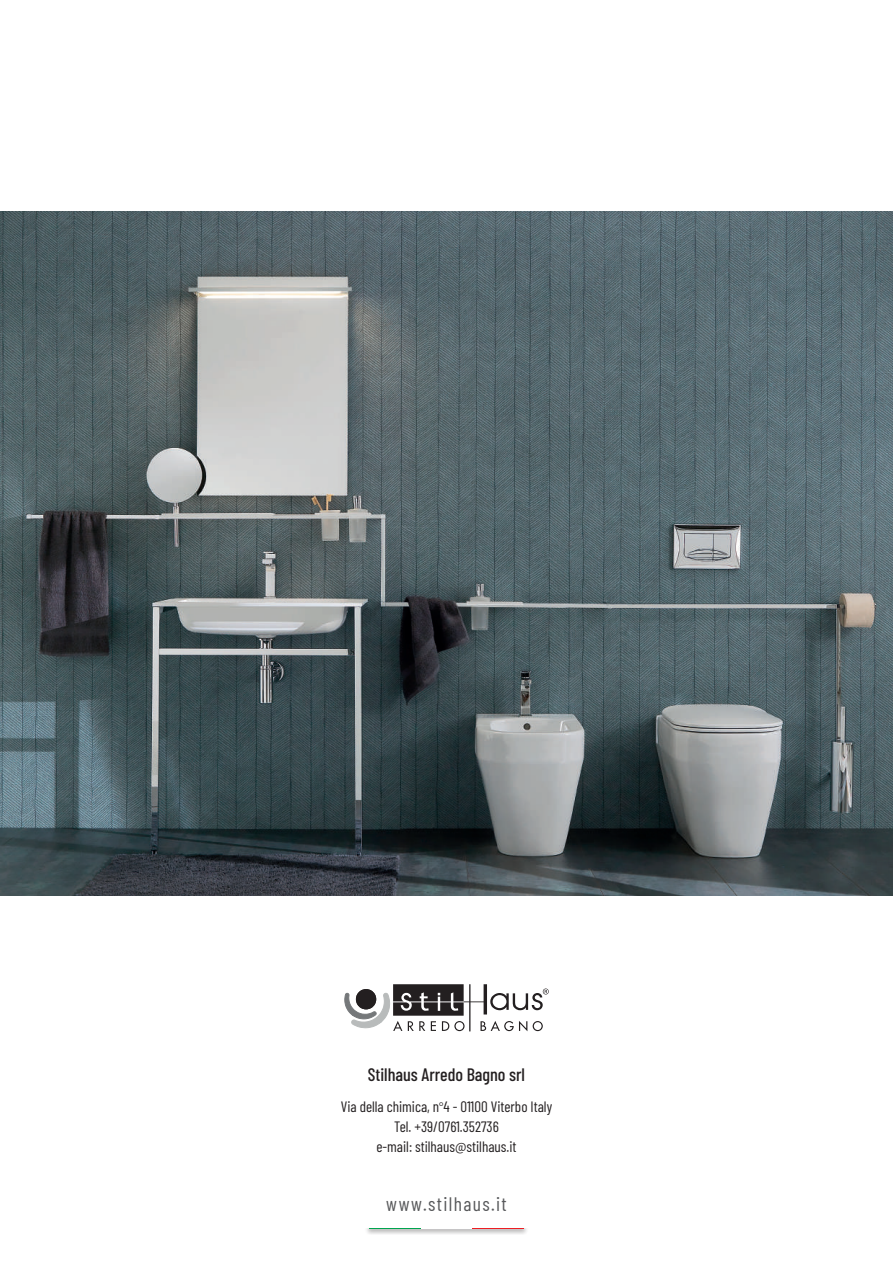
<style>
.page{position:relative;width:893px;height:1263px;background:#fff}
.page>*{position:absolute;margin:0;border:0;box-sizing:border-box;transform-origin:0 0}
.t1{font:19.5px "Barlow Condensed";letter-spacing:.07em;color:#57585a}
.t2{font:500 18px "Barlow Condensed";color:#231f20}
.t3{font:15px/19.6px "Barlow Condensed";color:#231f20;text-align:center}
.s1{font-size:12px}
</style>
<div class="page">
<svg style="left:345px;top:984px;width:204px;height:47px"></svg>
<img style="left:0;top:211px;width:893px;height:685px">
<div style="left:364px;top:1224px;width:165px;height:11px;background:#231f20;opacity:.75"></div>
<hr style="left:420px;top:1227px;width:52px;height:2px;background:#fff">
<hr style="left:369px;top:1227px;width:52px;height:2px;background:#00a54f">
<hr style="left:472px;top:1227px;width:52px;height:2px;background:#ee1d23">
<div style="left:302px;top:1221px;width:288px;height:6px;background:#fff"></div>
<p class="t2" style="left:368px;top:1061px;width:159px">Stilhaus Arredo Bagno srl</p>
<p class="t3" style="left:341px;top:1096px;width:213px">Via della chimica, n<span class="s1">°</span>4 - 01100 Viterbo Italy<br>Tel. +39/0761.352736<br>e-mail: stilhaus@stilhaus.it</p>
<h1 class="t1" style="left:386px;top:1190px;width:122px">www.stilhaus.it</h1>
</div>
